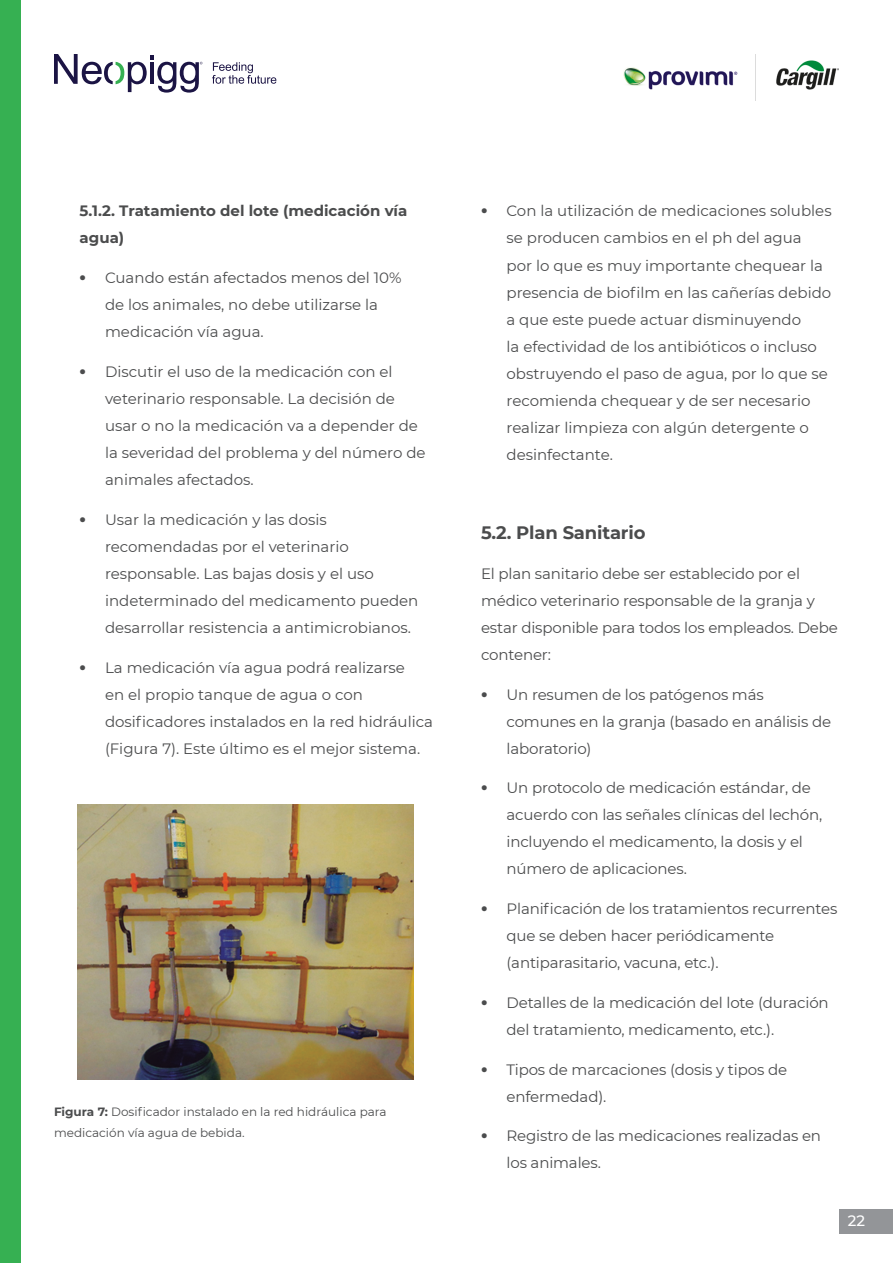
<style>
.page{position:relative;width:893px;height:1263px;background:#fff}
.page>*{position:absolute;margin:0;border:0;box-sizing:border-box;transform-origin:0 0}
.Paragraph_Title{font:700 18px "Montserrat";letter-spacing:-.01em;color:#4b4c4d}
.Paragraph_bullets{font:15px/27px "Montserrat";color:#4b4c4d}
.Paragraph_Style_1{font:15px/27px "Montserrat";letter-spacing:-.01em;color:#4b4c4d}
.Paragraph_Style_1-2{font:700 15px/27px "Montserrat";color:#4b4c4d}
.t1{font:900 15px "Montserrat";color:#4b4c4d}
.t2{font:500 15px "Montserrat";color:#fff}
.Paragraph_Style_1-3{font:12px/21px "Montserrat";color:#4b4c4d}
.s1{font-weight:700}
</style>
<div class="page">
<img style="left:623px;top:54px;width:216px;height:47px">
<svg style="left:212px;top:62px;width:64px;height:22px"></svg>
<svg style="left:54px;top:54px;width:148px;height:39px"></svg>
<div style="left:0;top:0;width:21px;height:1263px;background:#36b052"></div>
<div style="left:839px;top:1209px;width:54px;height:24px;background:#939598"></div>
<img style="left:78px;top:804px;width:336px;height:275px">
<p class="Paragraph_Style_1-2" style="left:80px;top:197px;width:329px">5.1.2. Tratamiento del lote (medicación vía agua)</p>
<p class="t1" style="left:80px;top:267px;width:8px">ظ</p>
<p class="Paragraph_bullets" style="left:105px;top:264px;width:298px">Cuando están afectados menos del 10% de los animales, no debe utilizarse la medicación vía agua.</p>
<p class="t1" style="left:80px;top:360px;width:8px">ظ</p>
<p class="Paragraph_bullets" style="left:105px;top:358px;width:322px">Discutir el uso de la medicación con el veterinario responsable. La decisión de usar o no la medicación va a depender de la severidad del problema y del número de animales afectados.</p>
<p class="t1" style="left:80px;top:508px;width:8px">ظ</p>
<p class="Paragraph_bullets" style="left:105px;top:505px;width:315px">Usar la medicación y las dosis recomendadas por el veterinario responsable. Las bajas dosis y el uso indeterminado del medicamento pueden desarrollar resistencia a antimicrobianos.</p>
<p class="t1" style="left:80px;top:656px;width:8px">ظ</p>
<p class="Paragraph_bullets" style="left:105px;top:653px;width:330px">La medicación vía agua podrá realizarse<br>en el propio tanque de agua o con dosificadores instalados en la red hidráulica (Figura 7). Este último es el mejor sistema.</p>
<p class="Paragraph_Style_1-3" style="left:54px;top:1101px;width:334px"><span class="s1">Figura 7:</span> Dosificador instalado en la red hidráulica para medicación vía agua de bebida.</p>
<p class="Paragraph_bullets" style="left:506px;top:197px;width:327px">Con la utilización de medicaciones solubles se producen cambios en el ph del agua<br>por lo que es muy importante chequear la presencia de biofilm en las cañerías debido a que este puede actuar disminuyendo<br>la efectividad de los antibióticos o incluso obstruyendo el paso de agua, por lo que se recomienda chequear y de ser necesario realizar limpieza con algún detergente o desinfectante.</p>
<p class="Paragraph_Title" style="left:481px;top:520px;width:166px">5.2. Plan Sanitario</p>
<p class="Paragraph_Style_1" style="left:481px;top:559px;width:358px">El plan sanitario debe ser establecido por el médico veterinario responsable de la granja y estar disponible para todos los empleados. Debe contener:</p>
<p class="Paragraph_bullets" style="left:506px;top:680px;width:326px">Un resumen de los patógenos más comunes en la granja (basado en análisis de laboratorio)</p>
<p class="Paragraph_bullets" style="left:506px;top:774px;width:317px">Un protocolo de medicación estándar, de acuerdo con las señales clínicas del lechón, incluyendo el medicamento, la dosis y el número de aplicaciones.</p>
<p class="Paragraph_bullets" style="left:506px;top:895px;width:332px">Planificación de los tratamientos recurrentes que se deben hacer periódicamente (antiparasitario, vacuna, etc.).</p>
<p class="Paragraph_bullets" style="left:506px;top:988px;width:324px">Detalles de la medicación del lote (duración del tratamiento, medicamento, etc.).</p>
<p class="Paragraph_bullets" style="left:506px;top:1055px;width:282px">Tipos de marcaciones (dosis y tipos de enfermedad).</p>
<p class="Paragraph_bullets" style="left:506px;top:1122px;width:316px">Registro de las medicaciones realizadas en los animales.</p>
<p class="t2" style="left:848px;top:1211px;width:19px">22</p>
</div>
